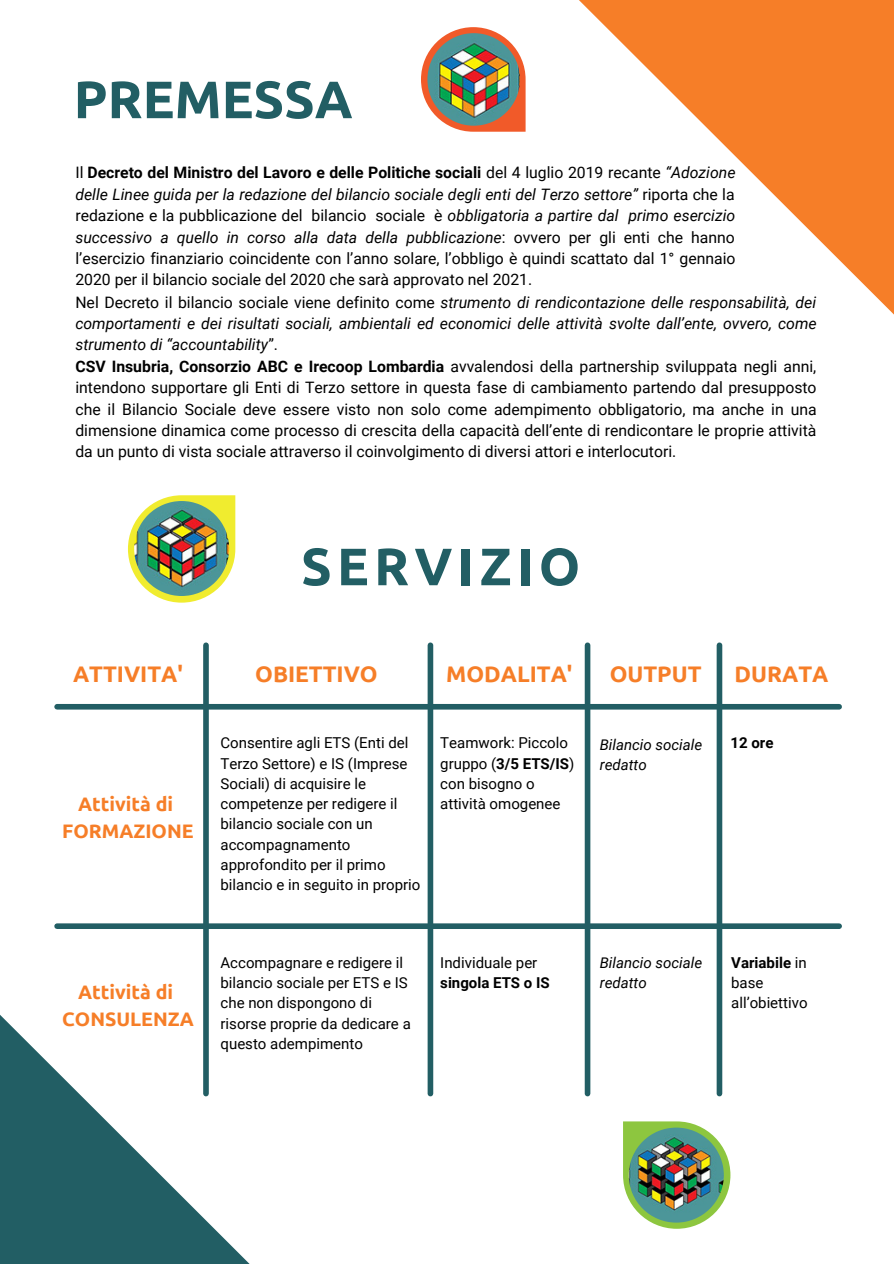
<style>
.page{position:relative;width:894px;height:1264px;background:#fff}
.page>*{position:absolute;margin:0;border:0;box-sizing:border-box;transform-origin:0 0}
.t1{font:700 52.5px "Ubuntu";color:#225e64}
.t2{font:700 52.5px "Ubuntu";letter-spacing:.1em;color:#225e64}
.t3{font:700 22.5px "Ubuntu";color:#f67e28}
.t4{font:700 19.5px "Ubuntu";color:#f67e28}
.t5{font:15.75px/21.5px "Roboto";color:#000;text-align:justify}
.t6{font:italic 15.75px/21.5px "Roboto";color:#000;text-align:justify}
.t7{font:15px/20.2px "Roboto";color:#000}
.t8{font:italic 15px/20.2px "Roboto";color:#000}
.t9{font:700 15px "Roboto";color:#000}
.s1{font-weight:700}
.s2{font-style:italic}
.s3{font-style:normal}
</style>
<div class="page">
<svg style="left:579px;top:0;width:314px;height:314px"></svg>
<svg style="left:0;top:783px;width:434px;height:480px"></svg>
<div style="left:57px;top:704px;width:781px;height:5px;background:#225e64"></div>
<div style="left:203px;top:645px;width:6px;height:448px;background:#225e64"></div>
<div style="left:427px;top:645px;width:6px;height:448px;background:#225e64"></div>
<div style="left:584px;top:645px;width:6px;height:448px;background:#225e64"></div>
<div style="left:716px;top:645px;width:6px;height:448px;background:#225e64"></div>
<div style="left:57px;top:923px;width:781px;height:6px;background:#225e64"></div>
<svg style="left:421px;top:27px;width:104px;height:105px"></svg>
<img style="left:427px;top:33px;width:93px;height:93px;border-radius:50%">
<svg style="left:128px;top:495px;width:107px;height:107px"></svg>
<img style="left:134px;top:501px;width:95px;height:95px">
<svg style="left:623px;top:1121px;width:107px;height:107px"></svg>
<img style="left:628px;top:1127px;width:95px;height:95px">
<p class="t1" style="left:74px;top:69px;width:280px">PREMESSA</p>
<p class="t5" style="left:75px;top:162px;width:661px">Il <span class="s1">Decreto del Ministro del Lavoro e delle Politiche sociali</span> del 4 luglio 2019 recante <span class="s2">“Adozione delle Linee guida per la redazione del bilancio sociale degli enti del Terzo settore”</span> riporta che la redazione e la pubblicazione del bilancio sociale è <span class="s2">obbligatoria a partire dal primo esercizio successivo a quello in corso alla data della pubblicazione</span>: ovvero per gli enti che hanno l’esercizio finanziario coincidente con l’anno solare, l’obbligo è quindi scattato dal 1° gennaio 2020 per il bilancio sociale del 2020 che sarà approvato nel 2021.</p>
<p class="t6" style="left:75px;top:291px;width:742px"><span class="s3">Nel Decreto il bilancio sociale viene definito come</span> strumento di rendicontazione delle responsabilità, dei comportamenti e dei risultati sociali, ambientali ed economici delle attività svolte dall’ente, ovvero, come strumento di “accountability<span class="s3">”.</span></p>
<p class="t5" style="left:75px;top:356px;width:742px"><span class="s1">CSV Insubria, Consorzio ABC e Irecoop Lombardia</span> avvalendosi della partnership sviluppata negli anni, intendono supportare gli Enti di Terzo settore in questa fase di cambiamento partendo dal presupposto che il Bilancio Sociale deve essere visto non solo come adempimento obbligatorio, ma anche in una dimensione dinamica come processo di crescita della capacità dell’ente di rendicontare le proprie attività da un punto di vista sociale attraverso il coinvolgimento di diversi attori e interlocutori.</p>
<p class="t2" style="left:301px;top:536px;width:280px">SERVIZIO</p>
<p class="t3" style="left:73px;top:661px;width:112px">ATTIVITA'</p>
<p class="t3" style="left:255px;top:661px;width:124px">OBIETTIVO</p>
<p class="t3" style="left:446px;top:661px;width:128px">MODALITA'</p>
<p class="t3" style="left:609px;top:661px;width:93px">OUTPUT</p>
<p class="t3" style="left:734px;top:661px;width:95px">DURATA</p>
<p class="t4" style="left:78px;top:792px;width:96px">Attività di</p>
<p class="t4" style="left:62px;top:819px;width:133px">FORMAZIONE</p>
<p class="t4" style="left:78px;top:980px;width:96px">Attività di</p>
<p class="t4" style="left:62px;top:1007px;width:133px">CONSULENZA</p>
<p class="t7" style="left:220px;top:733px;width:201px">Consentire agli ETS (Enti del<br>Terzo Settore) e IS (Imprese<br>Sociali) di acquisire le competenze per redigere il bilancio sociale con un accompagnamento approfondito per il primo bilancio e in seguito in proprio</p>
<p class="t7" style="left:440px;top:733px;width:135px">Teamwork: Piccolo gruppo (<span class="s1">3/5 ETS/IS</span>) con bisogno o attività omogenee</p>
<p class="t7" style="left:220px;top:952px;width:192px">Accompagnare e redigere il bilancio sociale per ETS e IS che non dispongono di risorse proprie da dedicare a questo adempimento</p>
<p class="t7" style="left:440px;top:952px;width:111px">Individuale per <span class="s1">singola ETS o IS</span></p>
<p class="t8" style="left:599px;top:734px;width:104px">Bilancio sociale redatto</p>
<p class="t8" style="left:599px;top:952px;width:104px">Bilancio sociale redatto</p>
<p class="t9" style="left:730px;top:734px;width:45px">12 ore</p>
<p class="t7" style="left:731px;top:952px;width:78px"><span class="s1">Variabile</span> in base all’obiettivo</p>
</div>
